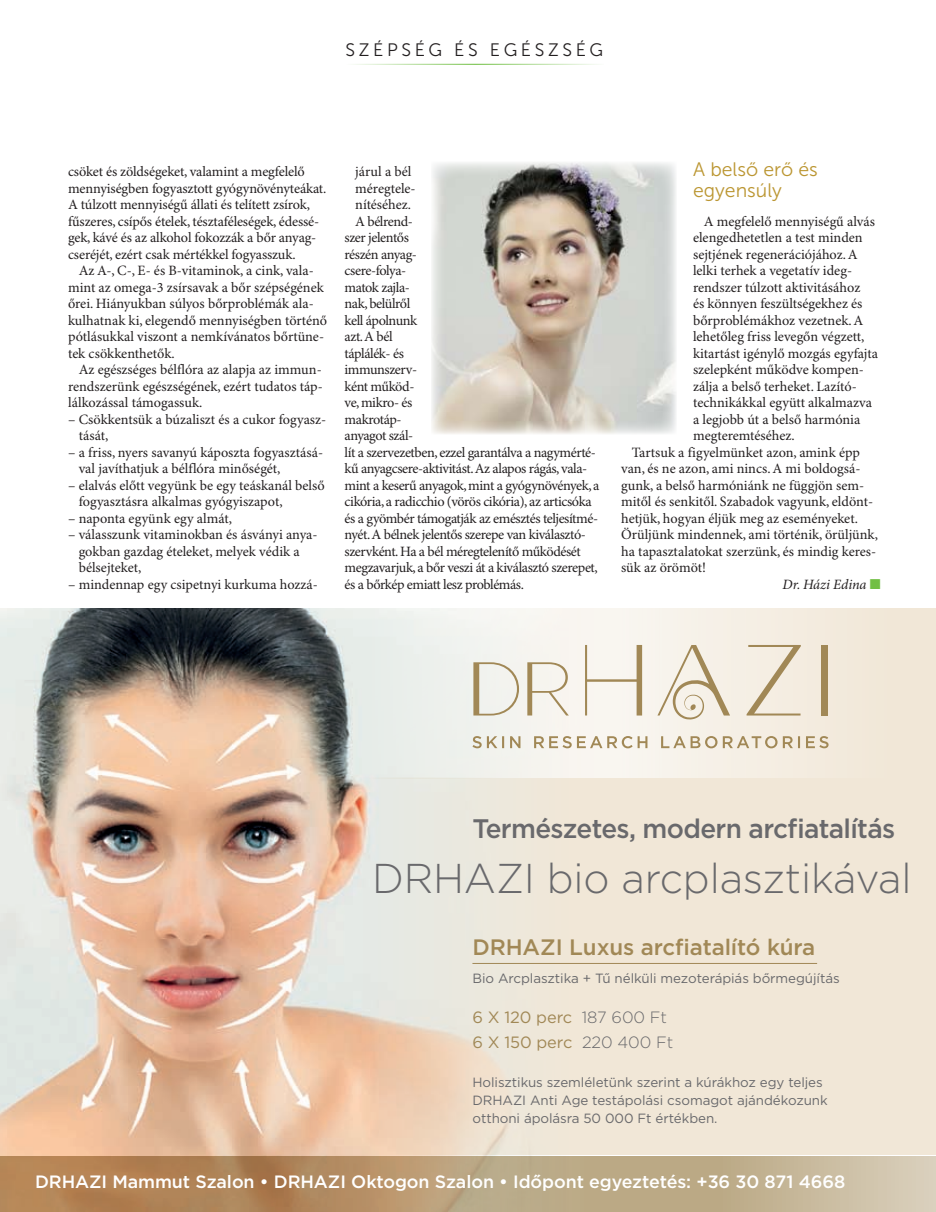
<style>
.page{position:relative;width:936px;height:1212px;background:#fff}
.page>*{position:absolute;margin:0;border:0;box-sizing:border-box;transform-origin:0 0}
.t1{font:300 41.55px "Gotham";letter-spacing:-.005em;color:#69696c}
.t2{font:500 26.7px "Gotham";letter-spacing:-.025em;color:#69696c}
.t3{font:500 22.35px "Gotham";letter-spacing:-.005em;color:#a18856}
.t4{font:19.5px/21px "Museo Sans 300";color:#bb9632}
.t5{font:18px "Museo Sans 300";letter-spacing:.2em;color:#231f20}
.t6{font:500 17.85px "Gotham";letter-spacing:-.005em;color:#fff}
.t7{font:16.35px/25.2px "Gotham";letter-spacing:-.005em;color:#a18856}
.t8{font:14.25px/16.5px "Minion Pro";letter-spacing:-.005em;color:#231f20}
.t9{font:14.25px "Minion Pro";letter-spacing:-.03em;color:#231f20}
.t10{font:14.25px "Minion Pro";letter-spacing:-.035em;color:#231f20}
.t11{font:italic 14.25px "Minion Pro";letter-spacing:-.005em;color:#231f20}
.t12{font:14.25px "Minion Pro";letter-spacing:-.04em;color:#231f20}
.t13{font:13.35px/17.9px "Gotham";letter-spacing:-.005em;color:#69696c}
.s1{color:#71bf44}
.s2{font-weight:300;color:#69696c}
</style>
<div class="page">
<hr style="left:344px;top:64px;width:260px;height:1px;background:#71bf44">
<div style="left:0;top:608px;width:935px;height:581px;background:#f1e7d7"></div>
<div style="left:0;top:608px;width:893px;height:169px;background:#f5efe4"></div>
<img style="left:0;top:608px;width:569px;height:548px">
<svg style="left:0;top:1156px;width:935px;height:56px"></svg>
<hr style="left:472px;top:963px;width:345px;height:1px;background:#a18856">
<svg style="left:472px;top:736px;width:356px;height:12px"></svg>
<svg style="left:473px;top:662px;width:46px;height:53px"></svg>
<svg style="left:527px;top:662px;width:41px;height:53px"></svg>
<svg style="left:657px;top:645px;width:73px;height:75px"></svg>
<svg style="left:746px;top:645px;width:54px;height:70px"></svg>
<div style="left:821px;top:645px;width:6px;height:70px;background:#a18856"></div>
<svg style="left:585px;top:645px;width:57px;height:70px"></svg>
<img style="left:431px;top:162px;width:245px;height:272px">
<p class="t5" style="left:345px;top:40px;width:259px">SZÉPSÉG ÉS EGÉSZSÉG</p>
<p class="t8" style="left:68px;top:164px;width:260px">csöket és zöldségeket, valamint a megfelelő mennyiségben fogyasztott gyógynövényteákat.<br>A túlzott mennyiségű állati és telített zsírok, fűszeres, csípős ételek, tésztaféleségek, édessé&shy;gek, kávé és az alkohol fokozzák a bőr anyag&shy;cseréjét, ezért csak mértékkel fogyasszuk.</p>
<p class="t8" style="left:68px;top:263px;width:260px;text-indent:11px">Az A-, C-, E- és B-vitaminok, a cink, vala&shy;mint az omega-3 zsírsavak a bőr szépségének őrei. Hiányukban súlyos bőrproblémák ala&shy;kulhatnak ki, elegendő mennyiségben történő pótlásukkal viszont a nemkívánatos bőrtüne&shy;tek csökkenthetők.</p>
<p class="t8" style="left:68px;top:362px;width:256px;text-align:justify;text-indent:11px">Az egészséges bélflóra az alapja az immun&shy;rendszerünk egészségének, ezért tudatos táp&shy;lálkozással támogassuk.</p>
<p class="t8" style="left:79px;top:411px;width:249px;text-indent:-11px">– Csökkentsük a búzaliszt és a cukor fogyasz&shy;tását,</p>
<p class="t8" style="left:79px;top:444px;width:246px;text-indent:-11px">– a friss, nyers savanyú káposzta fogyasztásá&shy;val javíthatjuk a bélflóra minőségét,</p>
<p class="t8" style="left:79px;top:477px;width:247px;text-indent:-11px">– elalvás előtt vegyünk be egy teáskanál belső fogyasztásra alkalmas gyógyiszapot,</p>
<p class="t8" style="left:68px;top:510px;width:165px">– naponta együnk egy almát,</p>
<p class="t8" style="left:79px;top:527px;width:240px;text-indent:-11px">– válasszunk vitaminokban és ásványi anya&shy;gokban gazdag ételeket, melyek védik a bélsejteket,</p>
<p class="t8" style="left:68px;top:576px;width:251px">– mindennap egy csipetnyi kurkuma hozzá-</p>
<p class="t8" style="left:355px;top:164px;width:58px">járul a bél</p>
<p class="t8" style="left:355px;top:180px;width:62px">méregtele-</p>
<p class="t8" style="left:355px;top:197px;width:57px">nítéséhez.</p>
<p class="t9" style="left:355px;top:213px;width:59px">A bélrend-</p>
<p class="t9" style="left:344px;top:229px;width:66px">szer jelentős</p>
<p class="t9" style="left:344px;top:246px;width:74px">részén anyag-</p>
<p class="t10" style="left:344px;top:262px;width:63px">csere-folya-</p>
<p class="t10" style="left:344px;top:279px;width:67px">matok zajla-</p>
<p class="t10" style="left:344px;top:295px;width:67px">nak, belülről</p>
<p class="t10" style="left:344px;top:312px;width:74px">kell ápolnunk</p>
<p class="t8" style="left:344px;top:329px;width:50px">azt. A bél</p>
<p class="t9" style="left:344px;top:345px;width:61px">táplálék- és</p>
<p class="t9" style="left:344px;top:361px;width:74px">immunszerv-</p>
<p class="t12" style="left:344px;top:378px;width:71px">ként működ-</p>
<p class="t9" style="left:344px;top:394px;width:69px">ve, mikro- és</p>
<p class="t10" style="left:344px;top:411px;width:58px">makrotáp-</p>
<p class="t10" style="left:344px;top:427px;width:70px">anyagot szál-</p>
<p class="t9" style="left:344px;top:444px;width:253px">lít a szervezetben, ezzel garantálva a nagymérté-</p>
<p class="t9" style="left:344px;top:460px;width:244px">kű anyagcsere-aktivitást. Az alapos rágás, vala-</p>
<p class="t10" style="left:344px;top:477px;width:256px">mint a keserű anyagok, mint a gyógynövények, a</p>
<p class="t9" style="left:344px;top:493px;width:248px">cikória, a radicchio (vörös cikória), az articsóka</p>
<p class="t9" style="left:344px;top:510px;width:255px">és a gyömbér támogatják az emésztés teljesítmé-</p>
<p class="t9" style="left:344px;top:526px;width:243px">nyét. A bélnek jelentős szerepe van kiválasztó-</p>
<p class="t9" style="left:344px;top:543px;width:238px">szervként. Ha a bél méregtelenítő működését</p>
<p class="t9" style="left:344px;top:559px;width:255px">megzavarjuk, a bőr veszi át a kiválasztó szerepet,</p>
<p class="t9" style="left:344px;top:576px;width:181px">és a bőrkép emiatt lesz problémás.</p>
<h3 class="t4" style="left:693px;top:159px;width:126px">A belső erő és egyensúly</h3>
<p class="t8" style="left:703px;top:213px;width:173px">A megfelelő mennyiségű alvás</p>
<p class="t8" style="left:693px;top:230px;width:171px">elengedhetetlen a test minden</p>
<p class="t8" style="left:693px;top:246px;width:166px">sejtjének regenerációjához. A</p>
<p class="t8" style="left:693px;top:263px;width:160px">lelki terhek a vegetatív ideg-</p>
<p class="t8" style="left:693px;top:279px;width:169px">rendszer túlzott aktivitásához</p>
<p class="t8" style="left:693px;top:296px;width:171px">és könnyen feszültségekhez és</p>
<p class="t8" style="left:693px;top:312px;width:172px">bőrproblémákhoz vezetnek. A</p>
<p class="t8" style="left:693px;top:329px;width:173px">lehetőleg friss levegőn végzett,</p>
<p class="t8" style="left:693px;top:345px;width:187px">kitartást igénylő mozgás egyfajta</p>
<p class="t8" style="left:693px;top:362px;width:172px">szelepként működve kompen-</p>
<p class="t8" style="left:693px;top:378px;width:165px">zálja a belső terheket. Lazító-</p>
<p class="t8" style="left:693px;top:395px;width:180px">technikákkal együtt alkalmazva</p>
<p class="t8" style="left:693px;top:411px;width:169px">a legjobb út a belső harmónia</p>
<p class="t8" style="left:693px;top:428px;width:103px">megteremtéséhez.</p>
<p class="t8" style="left:631px;top:444px;width:230px">Tartsuk a figyelmünket azon, amink épp</p>
<p class="t8" style="left:621px;top:461px;width:241px">van, és ne azon, ami nincs. A mi boldogsá-</p>
<p class="t8" style="left:621px;top:477px;width:245px">gunk, a belső harmóniánk ne függjön sem-</p>
<p class="t8" style="left:621px;top:494px;width:253px">mitől és senkitől. Szabadok vagyunk, eldönt-</p>
<p class="t8" style="left:621px;top:510px;width:238px">hetjük, hogyan éljük meg az eseményeket.</p>
<p class="t8" style="left:621px;top:527px;width:258px">Örüljünk mindennek, ami történik, örüljünk,</p>
<p class="t8" style="left:621px;top:543px;width:256px">ha tapasztalatokat szerzünk, és mindig keres-</p>
<p class="t8" style="left:621px;top:560px;width:86px">sük az örömöt!</p>
<p class="t11" style="left:782px;top:575px;width:99px">Dr. Házi Edina <span class="s1">■</span></p>
<h2 class="t2" style="left:472px;top:811px;width:424px">Természetes, modern arcfiatalítás</h2>
<h1 class="t1" style="left:372px;top:852px;width:541px">DRHAZI bio arcplasztikával</h1>
<h3 class="t3" style="left:472px;top:932px;width:344px">DRHAZI Luxus arcfiatalító kúra</h3>
<p class="t13" style="left:472px;top:969px;width:369px">Bio Arcplasztika + Tű nélküli mezoterápiás bőrmegújítás</p>
<p class="t7" style="left:472px;top:1004px;width:202px">6 X 120 perc <span class="s2">187 600 Ft<br></span>6 X 150 perc <span class="s2">220 400 Ft</span></p>
<p class="t13" style="left:472px;top:1073px;width:357px">Holisztikus szemléletünk szerint a kúrákhoz egy teljes<br>DRHAZI Anti Age testápolási csomagot ajándékozunk otthoni ápolásra 50 000 Ft értékben.</p>
<p class="t6" style="left:35px;top:1170px;width:811px">DRHAZI Mammut Szalon • DRHAZI Oktogon Szalon • Időpont egyeztetés: +36 30 871 4668</p>
</div>
